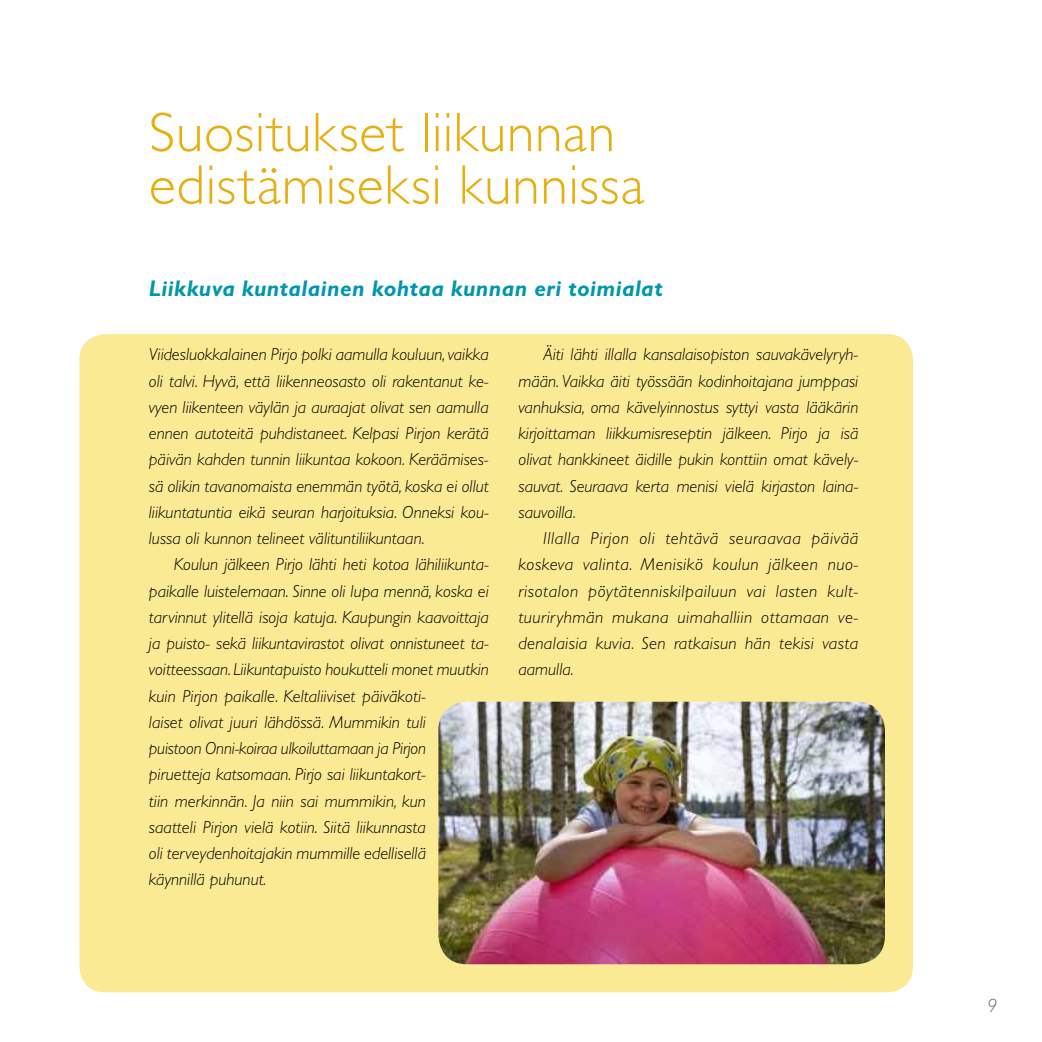
<style>
.page{position:relative;width:1042px;height:1042px;background:#fff}
.page>*{position:absolute;margin:0;border:0;box-sizing:border-box;transform-origin:0 0}
.t1{font:300 56px/52.5px "Gill Sans";letter-spacing:.01em;color:#e7b012}
.t2{font:italic 700 22.75px "Gill Sans";letter-spacing:.02em;color:#0096ad}
.t3{font:italic 300 19.25px "Gill Sans";color:#69696b}
.t4{font:italic 300 17.5px/26.2px "Gill Sans";color:#000;text-align:justify}
</style>
<div class="page">
<div style="left:79px;top:334px;width:834px;height:658px;background:#fbea94;border-radius:26px"></div>
<img style="left:438px;top:702px;width:447px;height:262px">
<h1 class="t1" style="left:149px;top:107px;width:497px">Suositukset liikunnan edistämiseksi kunnissa</h1>
<h2 class="t2" style="left:149px;top:275px;width:515px">Liikkuva kuntalainen kohtaa kunnan eri toimialat</h2>
<p class="t4" style="left:149px;top:342px;width:341px">Viidesluokkalainen Pirjo polki aamulla kouluun,vaikka oli talvi. Hyvä, että liikenneosasto oli rakentanut ke&shy;vyen liikenteen väylän ja auraajat olivat sen aamulla ennen autoteitä puhdistaneet. Kelpasi Pirjon kerätä päivän kahden tunnin liikuntaa kokoon. Keräämises&shy;sä olikin tavanomaista enemmän työtä, koska ei ollut liikuntatuntia eikä seuran harjoituksia. Onneksi kou&shy;lussa oli kunnon telineet välituntiliikuntaan.</p>
<p class="t4" style="left:149px;top:552px;width:341px;text-align:left;text-indent:25px">Koulun jälkeen Pirjo lähti heti kotoa lähiliikunta&shy;paikalle luistelemaan. Sinne oli lupa mennä, koska ei tarvinnut ylitellä isoja katuja. Kaupungin kaavoittaja ja puisto- sekä liikuntavirastot olivat onnistuneet ta&shy;voitteessaan. Liikuntapuisto houkutteli monet muutkin kuin Pirjon paikalle. Keltaliiviset päiväkoti-<br>laiset olivat juuri lähdössä. Mummikin tuli<br>puistoon Onni-koiraa ulkoiluttamaan ja Pirjon piruetteja katsomaan. Pirjo sai liikuntakort-<br>tiin merkinnän. Ja niin sai mummikin, kun<br>saatteli Pirjon vielä kotiin. Siitä liikunnasta<br>oli terveydenhoitajakin mummille edellisellä<br>käynnillä puhunut.</p>
<p class="t4" style="left:518px;top:342px;width:341px;text-indent:25px">Äiti lähti illalla kansalaisopiston sauvakävelyryh&shy;mään. Vaikka äiti työssään kodinhoitajana jumppasi vanhuksia, oma kävelyinnostus syttyi vasta lääkärin kirjoittaman liikkumisreseptin jälkeen. Pirjo ja isä olivat hankkineet äidille pukin konttiin omat kävely&shy;sauvat. Seuraava kerta menisi vielä kirjaston laina&shy;sauvoilla.</p>
<p class="t4" style="left:518px;top:525px;width:341px;text-indent:25px">Illalla Pirjon oli tehtävä seuraavaa päivää koskeva valinta. Menisikö koulun jälkeen nuo&shy;risotalon pöytätenniskilpailuun vai lasten kult&shy;tuuriryhmän mukana uimahalliin ottamaan ve&shy;denalaisia kuvia. Sen ratkaisun hän tekisi vasta aamulla.</p>
<p class="t3" style="left:987px;top:994px;width:12px">9</p>
</div>
